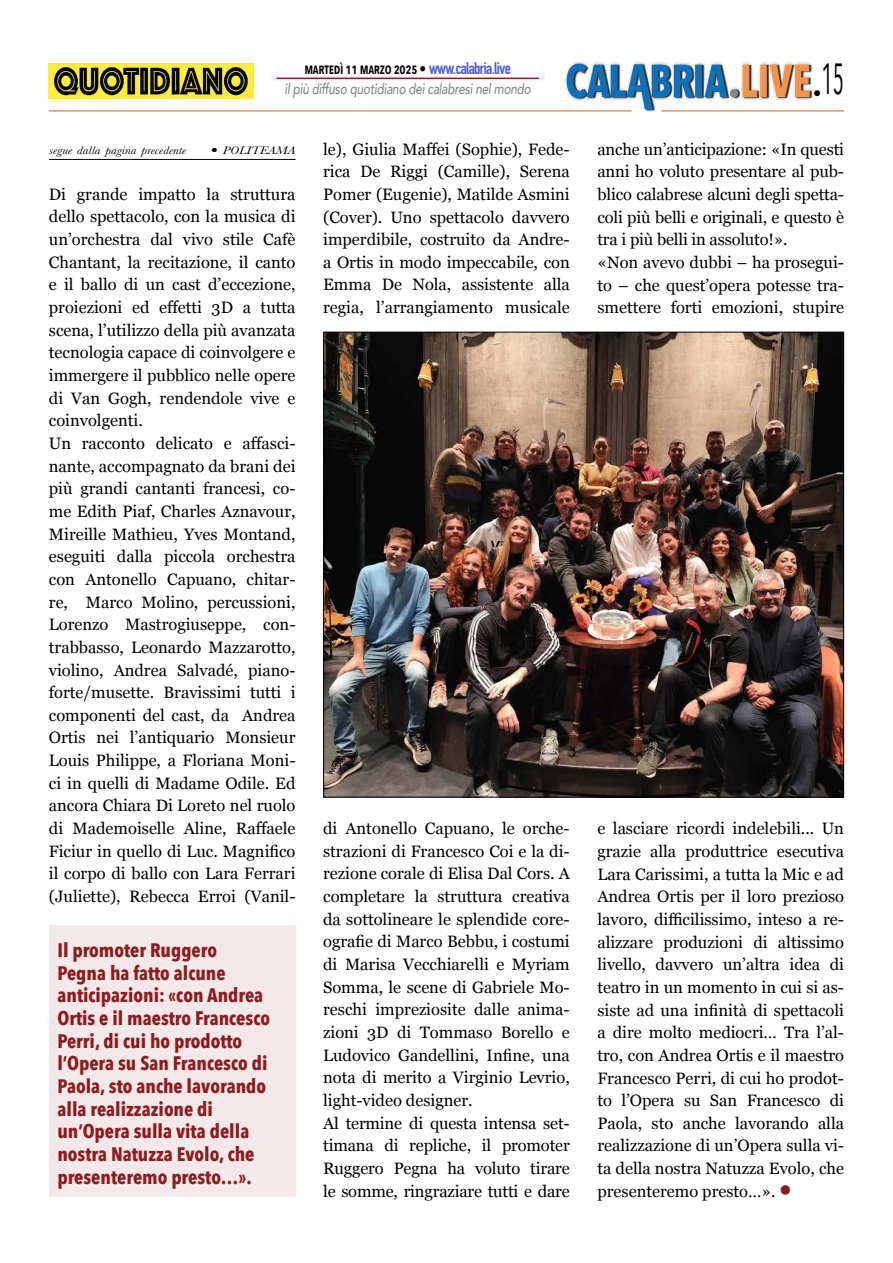
<style>
.page{position:relative;width:893px;height:1263px;background:#fff}
.page>*{position:absolute;margin:0;border:0;box-sizing:border-box;transform-origin:0 0}
.t1{font:43.5px "Avenir Next Condensed";color:#000;scale:.55 1}
.t2{font:700 19.5px/22.6px "Avenir Next Condensed";color:#8b1c1f}
.t3{font:16.5px/22.6px "Georgia";color:#000}
.t4{font:italic 500 15px "Avenir";letter-spacing:-.02em;color:#878787;scale:.79 1}
.t5{font:600 15px "Avenir Next Condensed";letter-spacing:-.02em;color:#000;scale:.9 1}
.t6{font:italic 11.4px "Baskerville";color:#000;scale:1.18 1}
.s1{font-family:"Avenir";font-weight:500}
.s2{font-family:"DIN Condensed";font-weight:700;font-size:16.5px;color:#4f5cd6}
.s3{font-family:"Avenir";font-weight:500;font-style:normal}
.s4{color:#8b1c1f}
</style>
<div class="page">
<img style="left:565px;top:61px;width:249px;height:51px">
<hr style="left:49px;top:111px;width:582px;height:1px;background:#c86419">
<hr style="left:661px;top:111px;width:183px;height:1px;background:#c86419">
<img style="left:49px;top:64px;width:205px;height:34px">
<hr style="left:276px;top:78px;width:263px;height:1px;background:#8b1c1f">
<hr style="left:49px;top:159px;width:247px;height:1px;background:#000">
<div style="left:49px;top:924px;width:247px;height:272px;background:#f4e8e9"></div>
<img style="left:325px;top:334px;width:517px;height:461px">
<p class="t5" style="left:304px;top:56px;width:231px">martedì 11 marzo 2025 <span class="s1">•</span> <span class="s2">www.calabria.live</span></p>
<p class="t4" style="left:285px;top:80px;width:313px">il più diffuso quotidiano dei calabresi nel mondo</p>
<p class="t6" style="left:49px;top:143px;width:118px">segue dalla pagina precedente</p>
<p class="t6" style="left:211px;top:143px;width:73px"><span class="s3">•</span> POLITEAMA</p>
<p class="t3" style="left:49px;top:182px;width:248px">Di grande impatto la struttura dello spettacolo, con la musica di un’orchestra dal vivo stile Cafè<br>Chantant, la recitazione, il canto e il ballo di un cast d’eccezione, proiezioni ed effetti 3D a tutta scena, l’utilizzo della più avanzata tecnologia capace di coinvolgere e immergere il pubblico nelle opere di Van Gogh, rendendole vive e coinvolgenti.<br>Un racconto delicato e affasci&shy;nante, accompagnato da brani dei più grandi cantanti francesi, co&shy;me Edith Piaf, Charles Aznavour,<br>Mireille Mathieu, Yves Montand, eseguiti dalla piccola orchestra con Antonello Capuano, chitar&shy;re, Marco Molino, percussioni,<br>Lorenzo Mastrogiuseppe, con&shy;trabbasso, Leonardo Mazzarotto, violino, Andrea Salvadé, piano&shy;forte/musette. Bravissimi tutti i componenti del cast, da Andrea<br>Ortis nei l’antiquario Monsieur<br>Louis Philippe, a Floriana Moni&shy;ci in quelli di Madame Odile. Ed ancora Chiara Di Loreto nel ruolo di Mademoiselle Aline, Raffaele<br>Ficiur in quello di Luc. Magnifico il corpo di ballo con Lara Ferrari (Juliette), Rebecca Erroi (Vanil-</p>
<p class="t2" style="left:57px;top:939px;width:214px">Il promoter Ruggero<br>Pegna ha fatto alcune anticipazioni: «con Andrea<br>Ortis e il maestro Francesco<br>Perri, di cui ho prodotto l’Opera su San Francesco di<br>Paola, sto anche lavorando alla realizzazione di un’Opera sulla vita della nostra Natuzza Evolo, che presenteremo presto…».</p>
<p class="t3" style="left:323px;top:137px;width:248px;text-align:justify">le), Giulia Maffei (Sophie), Fede&shy;rica De Riggi (Camille), Serena Pomer (Eugenie), Matilde Asmini (Cover). Uno spettacolo davvero imperdibile, costruito da Andre&shy;a Ortis in modo impeccabile, con Emma De Nola, assistente alla regia, l’arrangiamento musicale</p>
<p class="t3" style="left:323px;top:816px;width:248px">di Antonello Capuano, le orche&shy;strazioni di Francesco Coi e la di&shy;rezione corale di Elisa Dal Cors. A completare la struttura creativa da sottolineare le splendide core&shy;ografie di Marco Bebbu, i costumi di Marisa Vecchiarelli e Myriam<br>Somma, le scene di Gabriele Mo&shy;reschi impreziosite dalle anima&shy;zioni 3D di Tommaso Borello e<br>Ludovico Gandellini, Infine, una nota di merito a Virginio Levrio, light-video designer.<br>Al termine di questa intensa set&shy;timana di repliche, il promoter<br>Ruggero Pegna ha voluto tirare le somme, ringraziare tutti e dare</p>
<h1 class="t1" style="left:813px;top:42px;width:58px"><sub>•</sub>15</h1>
<p class="t3" style="left:597px;top:137px;width:248px">anche un’anticipazione: «In questi anni ho voluto presentare al pub&shy;blico calabrese alcuni degli spetta&shy;coli più belli e originali, e questo è tra i più belli in assoluto!».<br>«Non avevo dubbi – ha prosegui&shy;to – che quest’opera potesse tra&shy;smettere forti emozioni, stupire</p>
<p class="t3" style="left:597px;top:816px;width:248px;text-align:justify">e lasciare ricordi indelebili... Un grazie alla produttrice esecutiva Lara Carissimi, a tutta la Mic e ad Andrea Ortis per il loro prezioso lavoro, difficilissimo, inteso a re&shy;alizzare produzioni di altissimo livello, davvero un’altra idea di teatro in un momento in cui si as&shy;siste ad una infinità di spettacoli a dire molto mediocri… Tra l’al&shy;tro, con Andrea Ortis e il maestro Francesco Perri, di cui ho prodot&shy;to l’Opera su San Francesco di Paola, sto anche lavorando alla realizzazione di un’Opera sulla vi&shy;ta della nostra Natuzza Evolo, che presenteremo presto…». <span class="s4">●</span></p>
</div>
